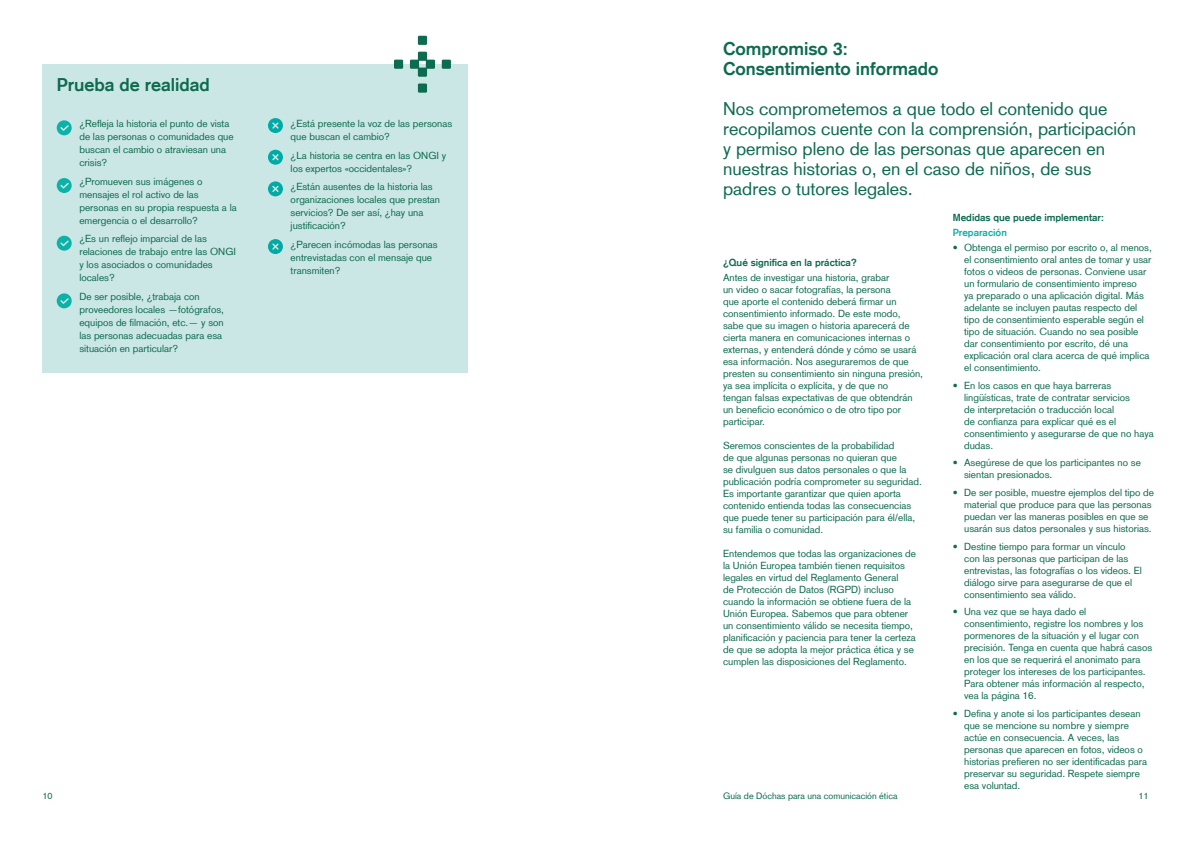
<style>
.page{position:relative;width:1191px;height:842px;background:#fff}
.page>*{position:absolute;margin:0;border:0;box-sizing:border-box;transform-origin:0 0}
.INTRO_LINE{font:18px/20px "Basic Commercial LT Com";color:#0d6b4f}
.INTRO_LINE-2{font:700 18px/20px "Basic Commercial LT";color:#0d6b4f}
.BODY{font:10px/12px "Basic Commercial LT Com";color:#0d6b4f}
.List_-_Bullets{font:10px/13px "Basic Commercial LT Com";color:#0d6b4f}
.HEADING{font:700 10px "Basic Commercial LT";color:#0d6b4f}
.HEADING-2{font:700 10px "Basic Commercial LT";color:#0cb2a8}
.t1{font:9px "Basic Commercial LT Com";color:#0d6b4f}
</style>
<div class="page">
<div style="left:43px;top:64px;width:425px;height:309px;background:#cbe7e5"></div>
<svg style="left:57px;top:120px;width:15px;height:15px"></svg>
<svg style="left:57px;top:178px;width:15px;height:15px"></svg>
<svg style="left:57px;top:236px;width:15px;height:15px"></svg>
<svg style="left:57px;top:293px;width:15px;height:15px"></svg>
<svg style="left:268px;top:118px;width:15px;height:15px"></svg>
<svg style="left:268px;top:150px;width:15px;height:15px"></svg>
<svg style="left:268px;top:181px;width:15px;height:15px"></svg>
<svg style="left:268px;top:239px;width:15px;height:15px"></svg>
<div style="left:418px;top:36px;width:9px;height:9px;background:#0d6b4f"></div>
<div style="left:418px;top:84px;width:9px;height:9px;background:#0d6b4f"></div>
<div style="left:442px;top:60px;width:9px;height:9px;background:#0d6b4f"></div>
<svg style="left:410px;top:52px;width:25px;height:25px"></svg>
<div style="left:394px;top:60px;width:9px;height:9px;background:#0d6b4f"></div>
<p class="INTRO_LINE-2" style="left:57px;top:75px;width:155px">Prueba de realidad</p>
<p class="List_-_Bullets" style="left:79px;top:117px;width:156px">¿Refleja la historia el punto de vista de las personas o comunidades que buscan el cambio o atraviesan una crisis?</p>
<p class="List_-_Bullets" style="left:79px;top:175px;width:159px">¿Promueven sus imágenes o mensajes el rol activo de las personas en su propia respuesta a la emergencia o el desarrollo?</p>
<p class="List_-_Bullets" style="left:79px;top:232px;width:158px">¿Es un reflejo imparcial de las relaciones de trabajo entre las ONGI y los asociados o comunidades locales?</p>
<p class="List_-_Bullets" style="left:79px;top:290px;width:146px">De ser posible, ¿trabaja con proveedores locales —fotógrafos, equipos de filmación, etc.— y son las personas adecuadas para esa situación en particular?</p>
<p class="List_-_Bullets" style="left:291px;top:117px;width:163px">¿Está presente la voz de las personas que buscan el cambio?</p>
<p class="List_-_Bullets" style="left:291px;top:149px;width:157px">¿La historia se centra en las ONGI y los expertos «occidentales»?</p>
<p class="List_-_Bullets" style="left:291px;top:180px;width:151px">¿Están ausentes de la historia las organizaciones locales que prestan servicios? De ser así, ¿hay una justificación?</p>
<p class="List_-_Bullets" style="left:291px;top:238px;width:148px">¿Parecen incómodas las personas entrevistadas con el mensaje que transmiten?</p>
<p class="INTRO_LINE-2" style="left:723px;top:38px;width:217px">Compromiso 3:<br>Consentimiento informado</p>
<p class="INTRO_LINE" style="left:723px;top:99px;width:414px">Nos comprometemos a que todo el contenido que recopilamos cuente con la comprensión, participación y permiso pleno de las personas que aparecen en nuestras historias o, en el caso de niños, de sus padres o tutores legales.</p>
<p class="HEADING" style="left:723px;top:256px;width:135px">¿Qué significa en la práctica?</p>
<p class="BODY" style="left:723px;top:271px;width:201px">Antes de investigar una historia, grabar<br>un video o sacar fotografías, la persona<br>que aporte el contenido deberá firmar un consentimiento informado. De este modo, sabe que su imagen o historia aparecerá de cierta manera en comunicaciones internas o externas, y entenderá dónde y cómo se usará esa información. Nos aseguraremos de que presten su consentimiento sin ninguna presión, ya sea implícita o explícita, y de que no<br>tengan falsas expectativas de que obtendrán un beneficio económico o de otro tipo por participar.</p>
<p class="BODY" style="left:723px;top:439px;width:200px">Seremos conscientes de la probabilidad<br>de que algunas personas no quieran que<br>se divulguen sus datos personales o que la publicación podría comprometer su seguridad.<br>Es importante garantizar que quien aporta contenido entienda todas las consecuencias que puede tener su participación para él/ella, su familia o comunidad.</p>
<p class="BODY" style="left:723px;top:547px;width:194px">Entendemos que todas las organizaciones de la Unión Europea también tienen requisitos legales en virtud del Reglamento General<br>de Protección de Datos (RGPD) incluso cuando la información se obtiene fuera de la Unión Europea. Sabemos que para obtener un consentimiento válido se necesita tiempo, planificación y paciencia para tener la certeza de que se adopta la mejor práctica ética y se cumplen las disposiciones del Reglamento.</p>
<p class="HEADING" style="left:952px;top:212px;width:152px">Medidas que puede implementar:</p>
<p class="HEADING-2" style="left:952px;top:227px;width:56px">Preparación</p>
<p class="BODY" style="left:964px;top:241px;width:189px;text-indent:-11px">• Obtenga el permiso por escrito o, al menos, el consentimiento oral antes de tomar y usar fotos o videos de personas. Conviene usar un formulario de consentimiento impreso<br>ya preparado o una aplicación digital. Más adelante se incluyen pautas respecto del tipo de consentimiento esperable según el tipo de situación. Cuando no sea posible dar consentimiento por escrito, dé una explicación oral clara acerca de qué implica el consentimiento.</p>
<p class="BODY" style="left:964px;top:379px;width:191px;text-indent:-11px">• En los casos en que haya barreras lingüísticas, trate de contratar servicios<br>de interpretación o traducción local<br>de confianza para explicar qué es el consentimiento y asegurarse de que no haya dudas.</p>
<p class="BODY" style="left:964px;top:457px;width:178px;text-indent:-11px">• Asegúrese de que los participantes no se sientan presionados.</p>
<p class="BODY" style="left:964px;top:486px;width:191px;text-indent:-11px">• De ser posible, muestre ejemplos del tipo de material que produce para que las personas puedan ver las maneras posibles en que se usarán sus datos personales y sus historias.</p>
<p class="BODY" style="left:964px;top:540px;width:179px;text-indent:-11px">• Destine tiempo para formar un vínculo con las personas que participan de las entrevistas, las fotografías o los videos. El diálogo sirve para asegurarse de que el consentimiento sea válido.</p>
<p class="BODY" style="left:964px;top:606px;width:190px;text-indent:-11px">• Una vez que se haya dado el consentimiento, registre los nombres y los pormenores de la situación y el lugar con precisión. Tenga en cuenta que habrá casos en los que se requerirá el anonimato para proteger los intereses de los participantes.<br>Para obtener más información al respecto, vea la página 16.</p>
<p class="BODY" style="left:964px;top:707px;width:184px;text-indent:-11px">• Defina y anote si los participantes desean que se mencione su nombre y siempre actúe en consecuencia. A veces, las personas que aparecen en fotos, videos o historias prefieren no ser identificadas para preservar su seguridad. Respete siempre esa voluntad.</p>
<p class="t1" style="left:43px;top:790px;width:12px">10</p>
<p class="t1" style="left:723px;top:790px;width:176px">Guía de Dóchas para una comunicación ética</p>
<p class="t1" style="left:1138px;top:790px;width:12px">11</p>
</div>
